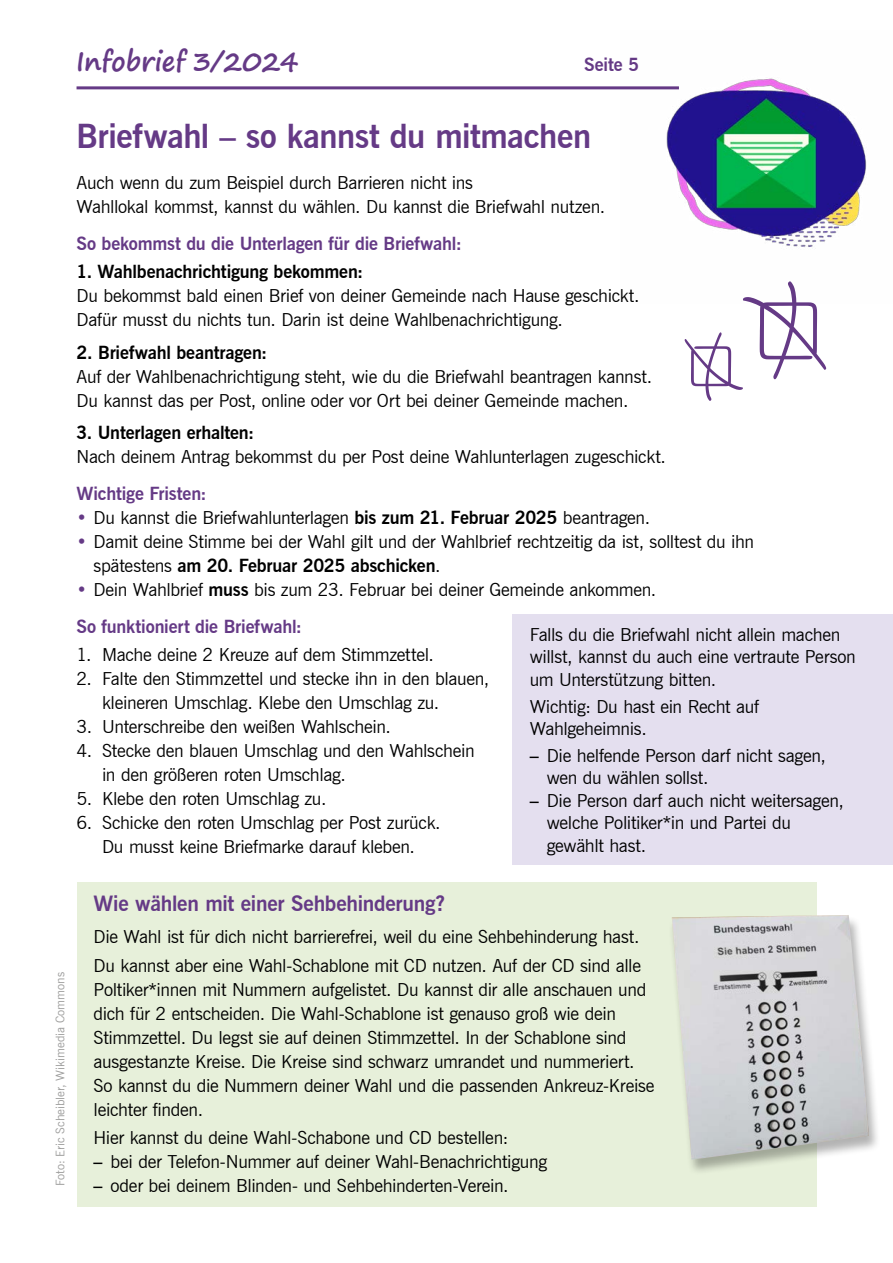
<style>
.page{position:relative;width:893px;height:1263px;background:#fff}
.page>*{position:absolute;margin:0;border:0;box-sizing:border-box;transform-origin:0 0}
.H1b{font:700 33px "News Gothic BT";letter-spacing:-.015em;color:#653a86}
.t1{font:700 27px "Segoe Print";letter-spacing:.005em;color:#653a86;scale:.96 1}
.t2{font:700 21px "News Gothic BT";letter-spacing:-.01em;color:#653a86}
.t3{font:18px/24px "News Gothic BT";letter-spacing:-.015em;color:#000}
.t4{font:700 18px "News Gothic BT";letter-spacing:-.01em;color:#653a86}
.t5{font:12px "News Gothic BT";color:#9d9d9c}
.s1{font-weight:700}
.s2{font-weight:700;color:#653a86}
</style>
<div class="page">
<svg style="left:685px;top:303px;width:141px;height:98px"></svg>
<div style="left:513px;top:614px;width:380px;height:251px;background:#e4dfef"></div>
<hr style="left:77px;top:86px;width:602px;height:3px;background:#653a86">
<img style="left:620px;top:78px;width:247px;height:225px">
<div style="left:77px;top:882px;width:739px;height:324px;background:#e7f0da"></div>
<div style="left:668px;top:916px;width:213px;height:260px;background:#000;opacity:.3"></div>
<img style="left:672px;top:915px;width:197px;height:245px">
<h2 class="t1" style="left:76px;top:36px;width:233px">Infobrief 3/2024</h2>
<p class="t4" style="left:584px;top:53px;width:56px">Seite 5</p>
<h2 class="H1b" style="left:77px;top:117px;width:516px">Briefwahl – so kannst du mitmachen</h2>
<p class="t3" style="left:77px;top:171px;width:530px">Auch wenn du zum Beispiel durch Barrieren nicht ins<br>Wahllokal kommst, kannst du wählen. Du kannst die Briefwahl nutzen.</p>
<p class="t4" style="left:77px;top:233px;width:387px">So bekommst du die Unterlagen für die Briefwahl:</p>
<p class="t3" style="left:77px;top:260px;width:564px"><span class="s1">1. Wahlbenachrichtigung bekommen:<br></span>Du bekommst bald einen Brief von deiner Gemeinde nach Hause geschickt.</p>
<p class="t3" style="left:77px;top:308px;width:488px">Dafür musst du nichts tun. Darin ist deine Wahlbenachrichtigung.</p>
<p class="t3" style="left:77px;top:340px;width:577px"><span class="s1">2. Briefwahl beantragen:<br></span>Auf der Wahlbenachrichtigung steht, wie du die Briefwahl beantragen kannst.</p>
<p class="t3" style="left:77px;top:388px;width:553px">Du kannst das per Post, online oder vor Ort bei deiner Gemeinde machen.</p>
<p class="t3" style="left:77px;top:421px;width:591px"><span class="s1">3. Unterlagen erhalten:<br></span>Nach deinem Antrag bekommst du per Post deine Wahlunterlagen zugeschickt.</p>
<p class="t4" style="left:77px;top:483px;width:132px">Wichtige Fristen:</p>
<p class="t3" style="left:77px;top:506px;width:575px"><span class="s2">•</span> Du kannst die Briefwahlunterlagen <span class="s1">bis zum 21. Februar 2025</span> beantragen.</p>
<p class="t3" style="left:94px;top:530px;width:662px;text-indent:-17px"><span class="s2">•</span> Damit deine Stimme bei der Wahl gilt und der Wahlbrief rechtzeitig da ist, solltest du ihn spätestens <span class="s1">am 20. Februar 2025 abschicken</span>.</p>
<p class="t3" style="left:77px;top:578px;width:581px"><span class="s2">•</span> Dein Wahlbrief <span class="s1">muss</span> bis zum 23. Februar bei deiner Gemeinde ankommen.</p>
<p class="t4" style="left:77px;top:616px;width:227px">So funktioniert die Briefwahl:</p>
<p class="t3" style="left:77px;top:643px;width:359px">1. Mache deine 2 Kreuze auf dem Stimmzettel.</p>
<p class="t3" style="left:102px;top:667px;width:389px;text-indent:-26px">2. Falte den Stimmzettel und stecke ihn in den blauen, kleineren Umschlag. Klebe den Umschlag zu.</p>
<p class="t3" style="left:77px;top:715px;width:316px">3. Unterschreibe den weißen Wahlschein.</p>
<p class="t3" style="left:102px;top:739px;width:374px;text-indent:-26px">4. Stecke den blauen Umschlag und den Wahlschein in den größeren roten Umschlag.</p>
<p class="t3" style="left:77px;top:787px;width:251px">5. Klebe den roten Umschlag zu.</p>
<p class="t3" style="left:77px;top:811px;width:366px;text-align:center">6. Schicke den roten Umschlag per Post zurück.<br>Du musst keine Briefmarke darauf kleben.</p>
<p class="t3" style="left:530px;top:623px;width:328px;line-height:22.5px">Falls du die Briefwahl nicht allein machen willst, kannst du auch eine vertraute Person um Unterstützung bitten.</p>
<p class="t3" style="left:530px;top:695px;width:231px;line-height:22.5px">Wichtig: Du hast ein Recht auf<br>Wahlgeheimnis.</p>
<p class="t3" style="left:547px;top:744px;width:281px;line-height:22.5px;text-indent:-17px"><span class="s1">–</span> Die helfende Person darf nicht sagen, wen du wählen sollst.</p>
<p class="t3" style="left:547px;top:789px;width:299px;line-height:22.5px;text-indent:-17px"><span class="s1">–</span> Die Person darf auch nicht weitersagen, welche Politiker*in und Partei du gewählt hast.</p>
<p class="t5" style="left:53px;top:1186px;width:216px;rotate:-90deg">Foto: Eric Scheibler, Wikimedia Commons</p>
<h2 class="t2" style="left:94px;top:890px;width:353px">Wie wählen mit einer Sehbehinderung?</h2>
<p class="t3" style="left:94px;top:925px;width:547px">Die Wahl ist für dich nicht barrierefrei, weil du eine Sehbehinderung hast.</p>
<p class="t3" style="left:94px;top:953px;width:562px">Du kannst aber eine Wahl-Schablone mit CD nutzen. Auf der CD sind alle Poltiker*innen mit Nummern aufgelistet. Du kannst dir alle anschauen und dich für 2 entscheiden. Die Wahl-Schablone ist genauso groß wie dein Stimmzettel. Du legst sie auf deinen Stimmzettel. In der Schablone sind ausgestanzte Kreise. Die Kreise sind schwarz umrandet und nummeriert.<br>So kannst du die Nummern deiner Wahl und die passenden Ankreuz-Kreise leichter finden.</p>
<p class="t3" style="left:94px;top:1125px;width:416px">Hier kannst du deine Wahl-Schabone und CD bestellen:</p>
<p class="t3" style="left:94px;top:1149px;width:455px"><span class="s1">–</span> bei der Telefon-Nummer auf deiner Wahl-Benachrichtigung</p>
<p class="t3" style="left:94px;top:1173px;width:416px"><span class="s1">–</span> oder bei deinem Blinden- und Sehbehinderten-Verein.</p>
</div>
